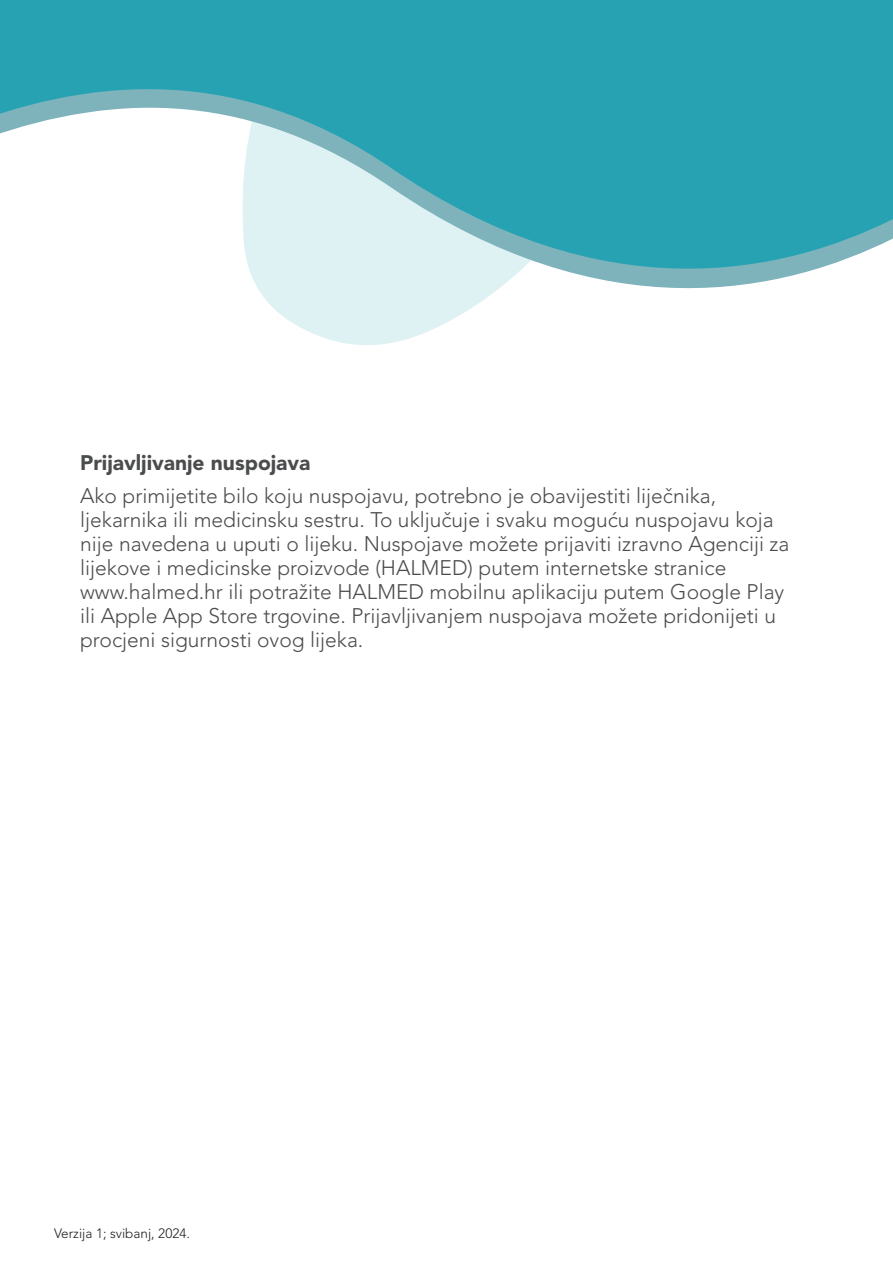
<style>
.page{position:relative;width:893px;height:1263px;background:#fff}
.page>*{position:absolute;margin:0;border:0;box-sizing:border-box;transform-origin:0 0}
.t1{font:300 21px/24px "Avenir LT Pro";color:#4b4c4d}
.t2{font:900 21px "Avenir LT Pro";color:#4b4c4d}
.t3{font:300 13.5px "Avenir LT Pro";color:#231f20}
</style>
<div class="page">
<svg style="left:312px;top:333px;width:112px;height:12px"></svg>
<svg style="left:280px;top:314px;width:181px;height:19px;fill:#def1f3"></svg>
<svg style="left:0;top:0;width:893px;height:314px;fill:#27a2b2"></svg>
<p class="t2" style="left:80px;top:450px;width:232px">Prijavljivanje nuspojava</p>
<p class="t1" style="left:80px;top:483px;width:711px">Ako primijetite bilo koju nuspojavu, potrebno je obavijestiti liječnika, ljekarnika ili medicinsku sestru. To uključuje i svaku moguću nuspojavu koja nije navedena u uputi o lijeku. Nuspojave možete prijaviti izravno Agenciji za lijekove i medicinske proizvode (HALMED) putem internetske stranice www.halmed.hr ili potražite HALMED mobilnu aplikaciju putem Google Play ili Apple App Store trgovine. Prijavljivanjem nuspojava možete pridonijeti u procjeni sigurnosti ovog lijeka.</p>
<p class="t3" style="left:54px;top:1226px;width:137px">Verzija 1; svibanj, 2024.</p>
</div>
